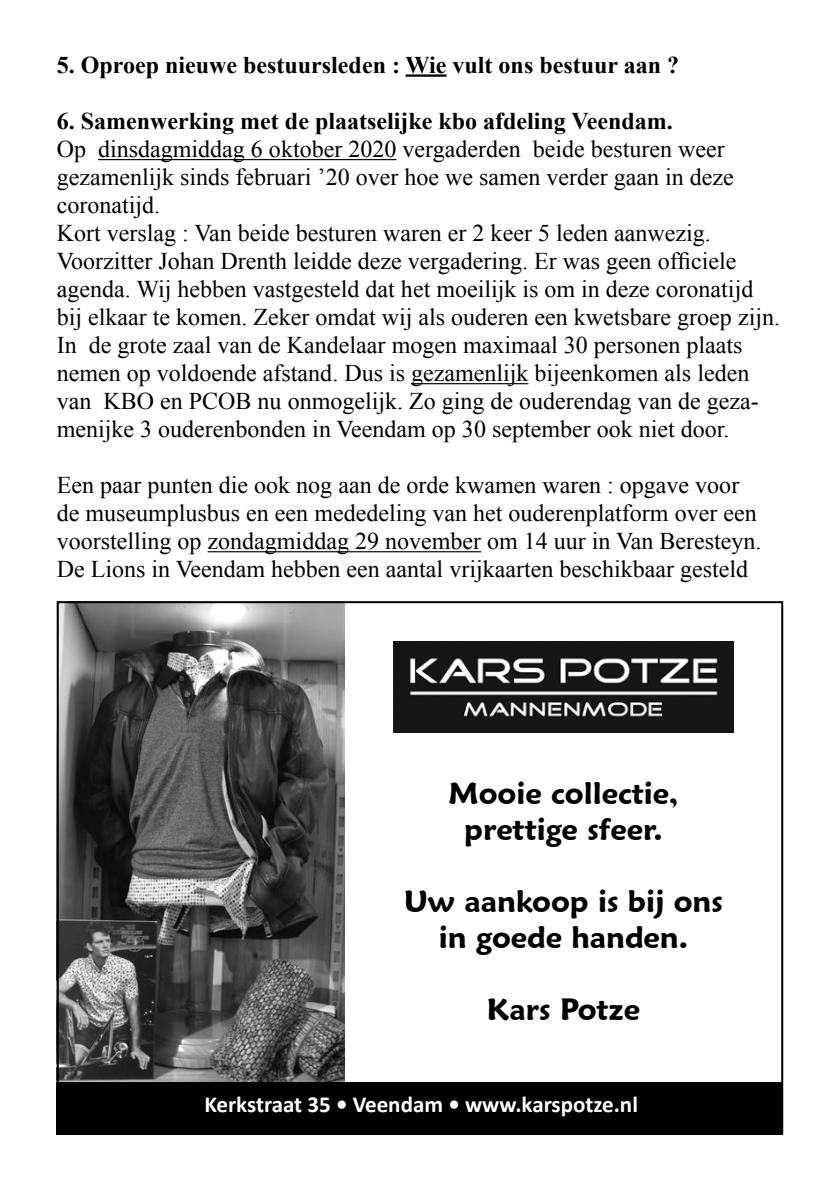
<style>
.page{position:relative;width:840px;height:1191px;background:#fff}
.page>*{position:absolute;margin:0;border:0;box-sizing:border-box;transform-origin:0 0}
.t1{font:600 30px/36px "Maiandra GD";color:#000;text-align:center}
.t2{font:24px/28px "Times New Roman";color:#000}
.t3{font:700 24px "Times New Roman";color:#000}
.t4{font:700 23px "Calibri";color:#fff}
</style>
<div class="page">
<img style="left:60px;top:604px;width:284px;height:477px">
<div style="left:57px;top:1081px;width:725px;height:53px;background:#000"></div>
<img style="left:393px;top:641px;width:340px;height:91px">
<hr style="left:405px;top:74px;width:41px;height:3px;background:#000">
<hr style="left:98px;top:159px;width:298px;height:1px;background:#000">
<hr style="left:411px;top:383px;width:117px;height:1px;background:#000">
<hr style="left:207px;top:551px;width:274px;height:1px;background:#000">
<p class="t3" style="left:57px;top:48px;width:623px">5. Oproep nieuwe bestuursleden : Wie vult ons bestuur aan ?</p>
<p class="t3" style="left:57px;top:104px;width:617px">6. Samenwerking met de plaatselijke kbo afdeling Veendam.</p>
<p class="t2" style="left:57px;top:135px;width:724px">Op dinsdagmiddag 6 oktober 2020 vergaderden beide besturen weer gezamenlijk sinds februari ’20 over hoe we samen verder gaan in deze coronatijd.<br>Kort verslag : Van beide besturen waren er 2 keer 5 leden aanwezig.<br>Voorzitter Johan Drenth leidde deze vergadering. Er was geen officiele agenda. Wij hebben vastgesteld dat het moeilijk is om in deze coronatijd bij elkaar te komen. Zeker omdat wij als ouderen een kwetsbare groep zijn.<br>In de grote zaal van de Kandelaar mogen maximaal 30 personen plaats nemen op voldoende afstand. Dus is gezamenlijk bijeenkomen als leden van KBO en PCOB nu onmogelijk. Zo ging de ouderendag van de geza&shy;menijke 3 ouderenbonden in Veendam op 30 september ook niet door.</p>
<p class="t2" style="left:57px;top:471px;width:706px">Een paar punten die ook nog aan de orde kwamen waren : opgave voor de museumplusbus en een mededeling van het ouderenplatform over een voorstelling op zondagmiddag 29 november om 14 uur in Van Beresteyn.<br>De Lions in Veendam hebben een aantal vrijkaarten beschikbaar gesteld</p>
<p class="t1" style="left:448px;top:775px;width:231px">Mooie collectie, prettige sfeer.</p>
<p class="t1" style="left:404px;top:883px;width:320px">Uw aankoop is bij ons in goede handen.</p>
<p class="t1" style="left:486px;top:991px;width:155px">Kars Potze</p>
<p class="t4" style="left:204px;top:1089px;width:435px">Kerkstraat 35 • Veendam • www.karspotze.nl</p>
</div>
